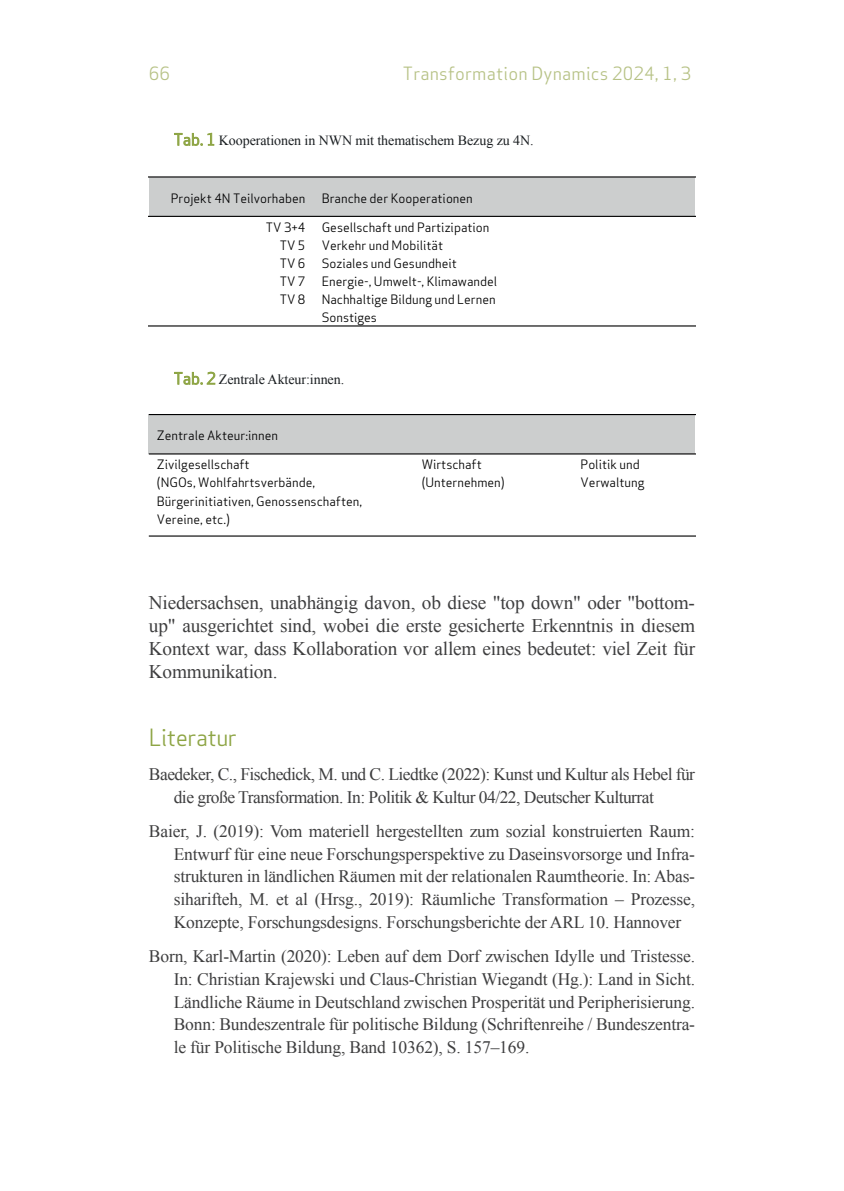
<style>
.page{position:relative;width:844px;height:1191px;background:#fff}
.page>*{position:absolute;margin:0;border:0;box-sizing:border-box;transform-origin:0 0}
.t1{font:22.75px "Apex Sans";letter-spacing:-.02em;color:#8ea545}
.t2{font:19.25px/22.8px "Times New Roman";letter-spacing:-.01em;color:#3e3e3f;text-align:justify}
.t3{font:18.03px "Times New Roman";color:#000001}
.t4{font:17.5px/22.8px "Times New Roman";letter-spacing:-.03em;color:#3e3e3f;text-align:justify}
.t5{font:17.5px "Apex Sans";letter-spacing:.01em;color:#b7c286}
.t6{font:14px "Times New Roman";letter-spacing:-.005em;color:#191d20}
.t7{font:12.42px/18px "Apex Sans";color:#000001}
.s1{font-family:"Apex Sans";font-size:15.75px;color:#8ea545}
</style>
<div class="page">
<div style="left:149px;top:177px;width:164px;height:39px;background:#cccece"></div>
<div style="left:313px;top:177px;width:381px;height:39px;background:#cccece"></div>
<hr style="left:149px;top:216px;width:545px;height:1px;background:#000001">
<hr style="left:149px;top:176px;width:545px;height:1px;background:#000001">
<hr style="left:149px;top:325px;width:545px;height:1px;background:#000001">
<div style="left:149px;top:414px;width:545px;height:40px;background:#cccece"></div>
<hr style="left:149px;top:453px;width:545px;height:1px;background:#000001">
<hr style="left:149px;top:414px;width:545px;height:1px;background:#000001">
<hr style="left:149px;top:535px;width:545px;height:1px;background:#000001">
<p class="t5" style="left:149px;top:60px;width:23px">66</p>
<p class="t5" style="left:403px;top:60px;width:290px">Transformation Dynamics 2024, 1, 3</p>
<p class="t3" style="left:391px;top:123px;width:141px">Kap. 3 - 1c - Tab. 1</p>
<p class="t6" style="left:174px;top:131px;width:361px"><span class="s1">Tab. 1</span> Kooperationen in NWN mit thematischem Bezug zu 4N.</p>
<p class="t7" style="left:171px;top:188px;width:136px">Projekt 4N Teilvorhaben</p>
<p class="t7" style="left:321px;top:188px;width:153px">Branche der Kooperationen</p>
<p class="t7" style="left:266px;top:217px;width:41px">TV 3+4</p>
<p class="t7" style="left:321px;top:217px;width:169px">Gesellschaft und Partizipation</p>
<p class="t7" style="left:280px;top:235px;width:27px">TV 5</p>
<p class="t7" style="left:321px;top:235px;width:123px">Verkehr und Mobilität</p>
<p class="t7" style="left:280px;top:253px;width:27px">TV 6</p>
<p class="t7" style="left:321px;top:253px;width:137px">Soziales und Gesundheit</p>
<p class="t7" style="left:280px;top:271px;width:27px">TV 7</p>
<p class="t7" style="left:321px;top:271px;width:177px">Energie-, Umwelt-, Klimawandel</p>
<p class="t7" style="left:280px;top:289px;width:27px">TV 8</p>
<p class="t7" style="left:321px;top:289px;width:175px">Nachhaltige Bildung und Lernen<br>Sonstiges</p>
<p class="t6" style="left:174px;top:370px;width:172px"><span class="s1">Tab. 2</span> Zentrale Akteur:innen.</p>
<p class="t7" style="left:157px;top:425px;width:122px">Zentrale Akteur:innen</p>
<p class="t7" style="left:157px;top:454px;width:206px">Zivilgesellschaft<br>(NGOs, Wohlfahrtsverbände,<br>Bürgerinitiativen, Genossenschaften,<br>Vereine, etc.)</p>
<p class="t7" style="left:421px;top:454px;width:84px">Wirtschaft (Unternehmen)</p>
<p class="t7" style="left:580px;top:454px;width:65px">Politik und<br>Verwaltung</p>
<p class="t2" style="left:149px;top:591px;width:547px">Niedersachsen, unabhängig davon, ob diese "top down" oder "bottom&shy;up" ausgerichtet sind, wobei die erste gesicherte Erkenntnis in diesem Kontext war, dass Kollaboration vor allem eines bedeutet: viel Zeit für Kommunikation.</p>
<h1 class="t1" style="left:149px;top:719px;width:89px">Literatur</h1>
<p class="t4" style="left:174px;top:762px;width:522px;text-indent:-25px">Baedeker, C., Fischedick, M. und C. Liedtke (2022): Kunst und Kultur als Hebel für die große Transformation. In: Politik &amp; Kultur 04/22, Deutscher Kulturrat</p>
<p class="t4" style="left:174px;top:819px;width:522px;text-indent:-25px">Baier, J. (2019): Vom materiell hergestellten zum sozial konstruierten Raum:<br>Entwurf für eine neue Forschungsperspektive zu Daseinsvorsorge und Infra&shy;strukturen in ländlichen Räumen mit der relationalen Raumtheorie. In: Abas&shy;siharifteh, M. et al (Hrsg., 2019): Räumliche Transformation – Prozesse, Konzepte, Forschungsdesigns. Forschungsberichte der ARL 10. Hannover</p>
<p class="t4" style="left:174px;top:944px;width:522px;text-indent:-25px">Born, Karl-Martin (2020): Leben auf dem Dorf zwischen Idylle und Tristesse.<br>In: Christian Krajewski und Claus-Christian Wiegandt (Hg.): Land in Sicht.<br>Ländliche Räume in Deutschland zwischen Prosperität und Peripherisierung.<br>Bonn: Bundeszentrale für politische Bildung (Schriftenreihe / Bundeszentra&shy;le für Politische Bildung, Band 10362), S. 157–169.</p>
</div>
